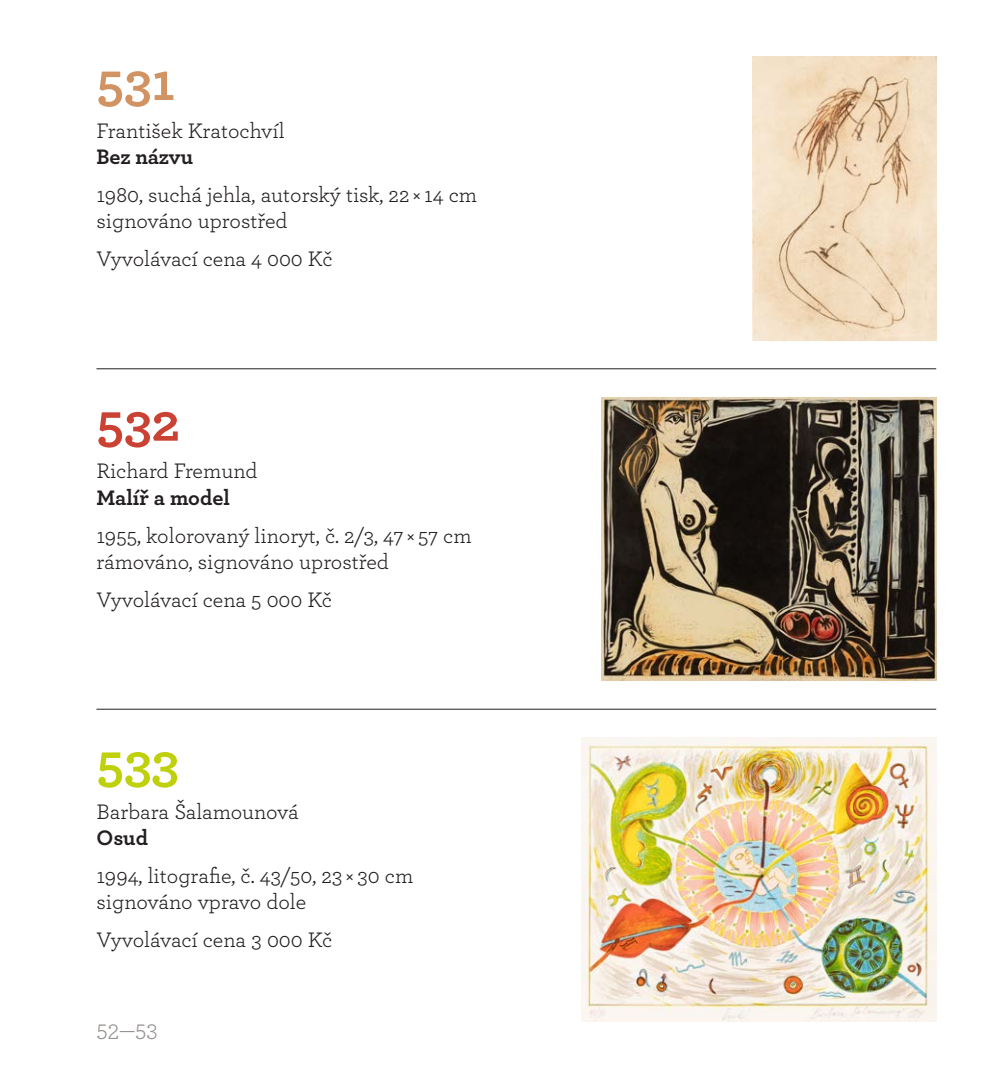
<style>
.page{position:relative;width:993px;height:1078px;background:#fff}
.page>*{position:absolute;margin:0;border:0;box-sizing:border-box;transform-origin:0 0}
.t1{font:700 54px "Archer";color:#bfd10d}
.t2{font:700 54px "Archer";color:#d19362}
.t3{font:700 54px "Archer";color:#ca4234}
.t4{font:22px/26.4px "Archer";color:#231f20}
.t5{font:700 22px "Archer";color:#231f20}
.t6{font:22px "Archer";color:#979391}
</style>
<div class="page">
<img style="left:752px;top:57px;width:183px;height:283px">
<img style="left:581px;top:737px;width:354px;height:284px">
<img style="left:601px;top:397px;width:334px;height:283px">
<hr style="left:96px;top:368px;width:839px;height:1px;background:#231f20">
<hr style="left:96px;top:708px;width:839px;height:1px;background:#231f20">
<h1 class="t2" style="left:96px;top:39px;width:80px">531</h1>
<p class="t4" style="left:96px;top:116px;width:190px">František Kratochvíl</p>
<p class="t5" style="left:96px;top:139px;width:98px">Bez názvu</p>
<p class="t4" style="left:96px;top:180px;width:382px">1980, suchá jehla, autorský tisk, 22 × 14 cm signováno uprostřed</p>
<p class="t4" style="left:96px;top:244px;width:237px">Vyvolávací cena 4 000 Kč</p>
<h1 class="t3" style="left:96px;top:380px;width:85px">532</h1>
<p class="t4" style="left:96px;top:457px;width:162px">Richard Fremund</p>
<p class="t5" style="left:96px;top:480px;width:135px">Malíř a model</p>
<p class="t4" style="left:96px;top:521px;width:376px">1955, kolorovaný linoryt, č. 2/3, 47 × 57 cm rámováno, signováno uprostřed</p>
<p class="t4" style="left:96px;top:585px;width:237px">Vyvolávací cena 5 000 Kč</p>
<h1 class="t1" style="left:96px;top:720px;width:84px">533</h1>
<p class="t4" style="left:96px;top:796px;width:204px">Barbara Šalamounová</p>
<p class="t5" style="left:96px;top:820px;width:53px">Osud</p>
<p class="t4" style="left:96px;top:861px;width:318px">1994, litografie, č. 43/50, 23 × 30 cm signováno vpravo dole</p>
<p class="t4" style="left:96px;top:925px;width:237px">Vyvolávací cena 3 000 Kč</p>
<p class="t6" style="left:96px;top:1016px;width:63px">52—53</p>
</div>
